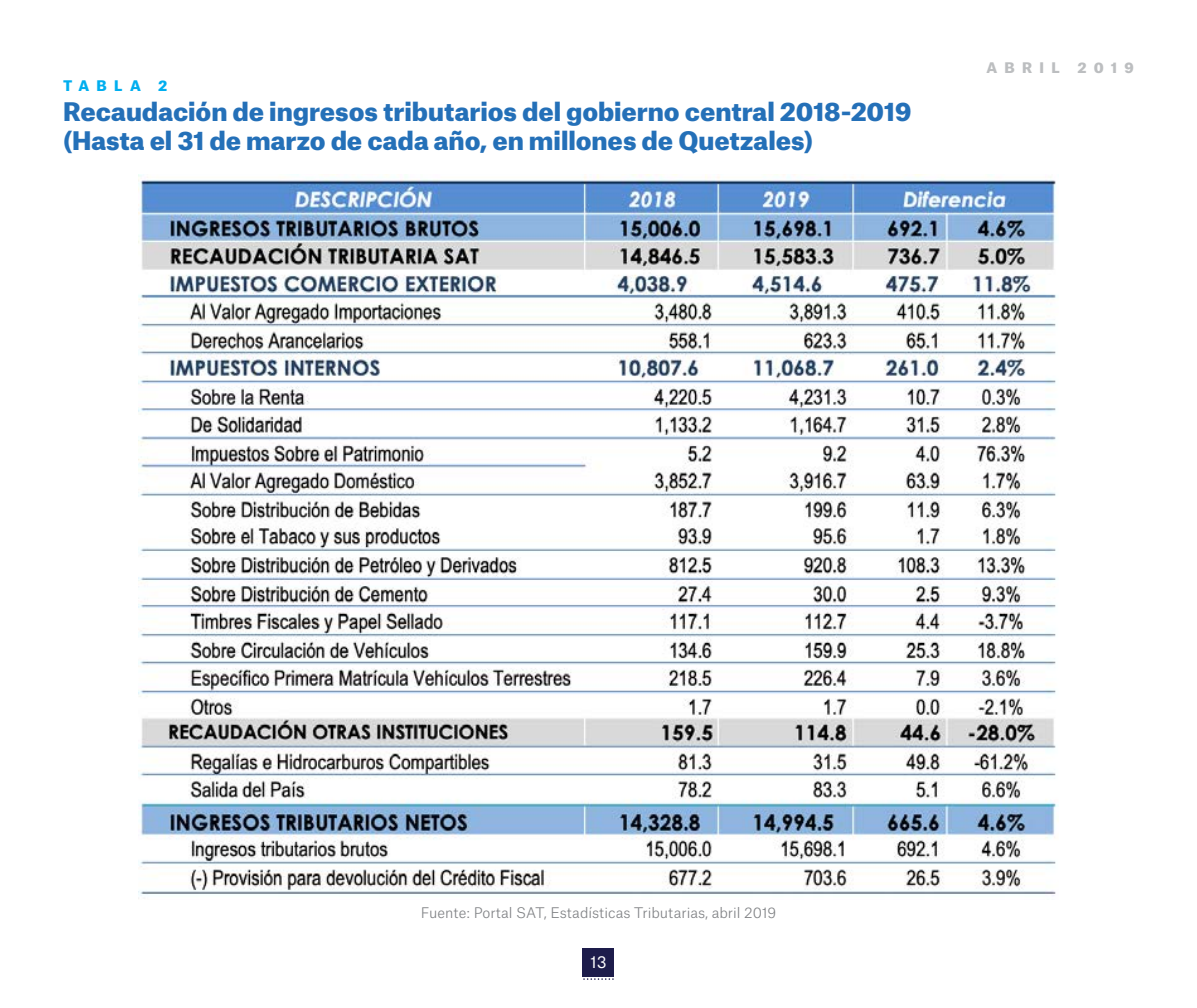
<style>
.page{position:relative;width:1197px;height:1008px;background:#fff}
.page>*{position:absolute;margin:0;border:0;box-sizing:border-box;transform-origin:0 0}
.t1{font:900 24.5px/29.1px "Atlas Grotesk";color:#2470b8}
.t2{font:15.75px "Atlas Grotesk";color:#fff}
.t3{font:300 14px "Atlas Grotesk";color:#808285}
.t4{font:900 14px "Atlas Grotesk";letter-spacing:.52em;color:#bcbec0}
.t5{font:900 14px "Atlas Grotesk";letter-spacing:.52em;color:#00aeef}
</style>
<div class="page">
<div style="left:583px;top:949px;width:31px;height:28px;background:#1d1c4b"></div>
<svg style="left:583px;top:978px;width:31px;height:2px"></svg>
<img style="left:138px;top:175px;width:921px;height:724px">
<p class="t5" style="left:63px;top:74px;width:106px">TABLA 2</p>
<p class="t1" style="left:63px;top:94px;width:850px">Recaudación de ingresos tributarios del gobierno central 2018-2019 (Hasta el 31 de marzo de cada año, en millones de Quetzales)</p>
<p class="t4" style="left:986px;top:57px;width:149px">ABRIL 2019</p>
<p class="t3" style="left:421px;top:901px;width:357px">Fuente: Portal SAT, Estadísticas Tributarias, abril 2019</p>
<p class="t2" style="left:590px;top:950px;width:18px">13</p>
</div>
